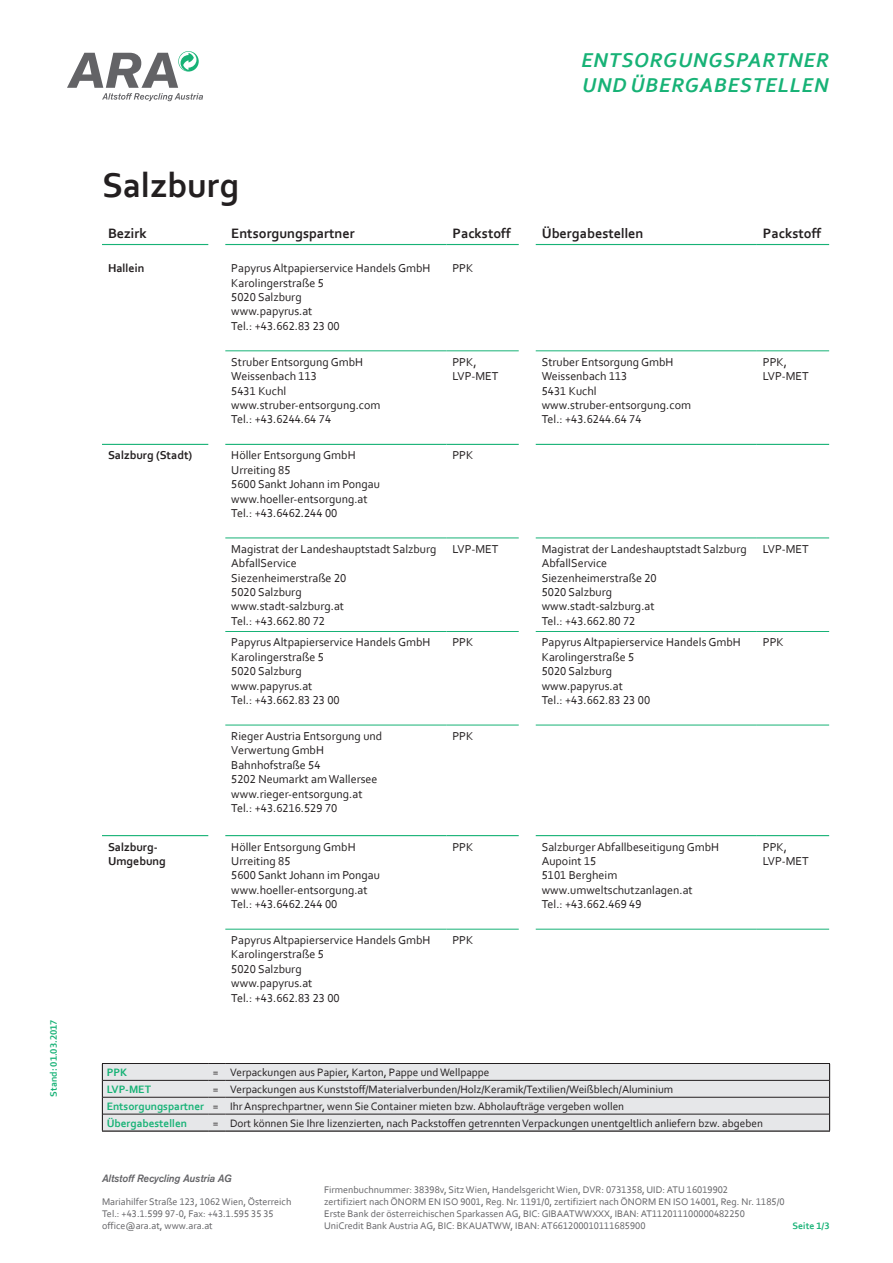
<style>
.page{position:relative;width:893px;height:1263px;background:#fff}
.page>*{position:absolute;margin:0;border:0;box-sizing:border-box;transform-origin:0 0}
.t1{font:700 36px "Corbel";color:#231f20}
.t2{font:italic 700 21px/25.2px "Corbel";letter-spacing:.04em;color:#17b276}
.t3{font:700 14.25px "Corbel";color:#231f20}
.t4{font:12px/14.4px "Corbel";color:#231f20}
.t5{font:700 12px/14.4px "Corbel";color:#231f20}
.t6{font:11.25px/16.8px "Corbel";color:#231f20}
.t7{font:700 11.25px "Corbel";color:#17b276}
.t8{font:italic 500 10.5px "Akzidenz Grotesk BE";color:#636366;scale:.96 1}
.t9{font:10.05px/12px "Corbel";color:#636366}
.t10{font:700 9.75px "Corbel";color:#17b276}
.s1{font-weight:700;color:#17b276}
</style>
<div class="page">
<hr style="left:225px;top:538px;width:221px;height:1px;background:#17b276">
<hr style="left:446px;top:538px;width:73px;height:1px;background:#17b276">
<hr style="left:536px;top:538px;width:221px;height:1px;background:#17b276">
<hr style="left:757px;top:538px;width:72px;height:1px;background:#17b276">
<hr style="left:225px;top:631px;width:221px;height:1px;background:#17b276">
<hr style="left:446px;top:631px;width:73px;height:1px;background:#17b276">
<hr style="left:536px;top:631px;width:221px;height:1px;background:#17b276">
<hr style="left:757px;top:631px;width:72px;height:1px;background:#17b276">
<hr style="left:225px;top:725px;width:221px;height:1px;background:#17b276">
<hr style="left:446px;top:725px;width:73px;height:1px;background:#17b276">
<hr style="left:536px;top:725px;width:221px;height:1px;background:#17b276">
<hr style="left:757px;top:725px;width:72px;height:1px;background:#17b276">
<hr style="left:225px;top:929px;width:221px;height:1px;background:#17b276">
<hr style="left:446px;top:929px;width:73px;height:1px;background:#17b276">
<hr style="left:536px;top:929px;width:221px;height:1px;background:#17b276">
<hr style="left:757px;top:929px;width:72px;height:1px;background:#17b276">
<hr style="left:102px;top:244px;width:106px;height:1px;background:#17b276">
<hr style="left:225px;top:244px;width:221px;height:1px;background:#17b276">
<hr style="left:446px;top:244px;width:73px;height:1px;background:#17b276">
<hr style="left:536px;top:244px;width:221px;height:1px;background:#17b276">
<hr style="left:757px;top:244px;width:72px;height:1px;background:#17b276">
<hr style="left:102px;top:444px;width:106px;height:1px;background:#17b276">
<hr style="left:225px;top:444px;width:221px;height:1px;background:#17b276">
<hr style="left:446px;top:444px;width:73px;height:1px;background:#17b276">
<hr style="left:536px;top:444px;width:221px;height:1px;background:#17b276">
<hr style="left:757px;top:444px;width:72px;height:1px;background:#17b276">
<hr style="left:225px;top:351px;width:221px;height:1px;background:#17b276">
<hr style="left:446px;top:351px;width:73px;height:1px;background:#17b276">
<hr style="left:536px;top:351px;width:221px;height:1px;background:#17b276">
<hr style="left:757px;top:351px;width:72px;height:1px;background:#17b276">
<hr style="left:102px;top:835px;width:106px;height:1px;background:#17b276">
<hr style="left:225px;top:835px;width:221px;height:1px;background:#17b276">
<hr style="left:446px;top:835px;width:73px;height:1px;background:#17b276">
<hr style="left:536px;top:835px;width:221px;height:1px;background:#17b276">
<hr style="left:757px;top:835px;width:72px;height:1px;background:#17b276">
<div style="left:103px;top:1064px;width:726px;height:66px;background:#e6e7e9"></div>
<hr style="left:102px;top:1063px;width:107px;height:1px;background:#231f20">
<svg style="left:209px;top:1063px;width:17px;height:1px"></svg>
<hr style="left:226px;top:1063px;width:604px;height:1px;background:#231f20">
<svg style="left:102px;top:1064px;width:1px;height:66px"></svg>
<svg style="left:829px;top:1064px;width:1px;height:66px"></svg>
<hr style="left:102px;top:1130px;width:107px;height:1px;background:#231f20">
<svg style="left:209px;top:1130px;width:17px;height:1px"></svg>
<hr style="left:226px;top:1130px;width:604px;height:1px;background:#231f20">
<hr style="left:103px;top:1080px;width:106px;height:1px;background:#231f20">
<svg style="left:209px;top:1080px;width:17px;height:1px"></svg>
<hr style="left:226px;top:1080px;width:603px;height:1px;background:#231f20">
<hr style="left:103px;top:1097px;width:106px;height:1px;background:#231f20">
<svg style="left:209px;top:1097px;width:17px;height:1px"></svg>
<hr style="left:226px;top:1097px;width:603px;height:1px;background:#231f20">
<hr style="left:103px;top:1114px;width:106px;height:1px;background:#231f20">
<svg style="left:209px;top:1114px;width:17px;height:1px"></svg>
<hr style="left:226px;top:1114px;width:603px;height:1px;background:#231f20">
<svg style="left:67px;top:51px;width:136px;height:50px"></svg>
<p class="t10" style="left:47px;top:1097px;width:78px;rotate:-90deg">Stand: 01.03.2017</p>
<h2 class="t2" style="left:581px;top:47px;width:249px">ENTSORGUNGSPARTNER<br>UND ÜBERGABESTELLEN</h2>
<h1 class="t1" style="left:102px;top:163px;width:139px">Salzburg</h1>
<p class="t3" style="left:108px;top:224px;width:40px">Bezirk</p>
<p class="t3" style="left:231px;top:224px;width:125px">Entsorgungspartner</p>
<p class="t3" style="left:452px;top:224px;width:60px">Packstoff</p>
<p class="t3" style="left:542px;top:224px;width:103px">Übergabestellen</p>
<p class="t3" style="left:763px;top:224px;width:60px">Packstoff</p>
<p class="t5" style="left:108px;top:261px;width:38px">Hallein</p>
<p class="t4" style="left:231px;top:261px;width:201px">Papyrus Altpapierservice Handels GmbH<br>Karolingerstraße 5<br>5020 Salzburg<br>www.papyrus.at<br>Tel.: +43.662.83 23 00</p>
<p class="t4" style="left:452px;top:261px;width:22px">PPK</p>
<p class="t4" style="left:231px;top:354px;width:151px">Struber Entsorgung GmbH<br>Weissenbach 113<br>5431 Kuchl www.struber-entsorgung.com<br>Tel.: +43.6244.64 74</p>
<p class="t4" style="left:452px;top:354px;width:48px">PPK,<br>LVP-MET</p>
<p class="t4" style="left:542px;top:354px;width:151px">Struber Entsorgung GmbH<br>Weissenbach 113<br>5431 Kuchl www.struber-entsorgung.com<br>Tel.: +43.6244.64 74</p>
<p class="t4" style="left:763px;top:354px;width:48px">PPK,<br>LVP-MET</p>
<p class="t5" style="left:108px;top:448px;width:86px">Salzburg (Stadt)</p>
<p class="t4" style="left:231px;top:448px;width:150px">Höller Entsorgung GmbH<br>Urreiting 85<br>5600 Sankt Johann im Pongau www.hoeller-entsorgung.at<br>Tel.: +43.6462.244 00</p>
<p class="t4" style="left:452px;top:448px;width:22px">PPK</p>
<p class="t4" style="left:231px;top:541px;width:207px">Magistrat der Landeshauptstadt Salzburg<br>AbfallService<br>Siezenheimerstraße 20<br>5020 Salzburg<br>www.stadt-salzburg.at<br>Tel.: +43.662.80 72</p>
<p class="t4" style="left:452px;top:541px;width:48px">LVP-MET</p>
<p class="t4" style="left:542px;top:541px;width:207px">Magistrat der Landeshauptstadt Salzburg<br>AbfallService<br>Siezenheimerstraße 20<br>5020 Salzburg<br>www.stadt-salzburg.at<br>Tel.: +43.662.80 72</p>
<p class="t4" style="left:763px;top:541px;width:48px">LVP-MET</p>
<p class="t4" style="left:231px;top:635px;width:201px">Papyrus Altpapierservice Handels GmbH<br>Karolingerstraße 5<br>5020 Salzburg<br>www.papyrus.at<br>Tel.: +43.662.83 23 00</p>
<p class="t4" style="left:452px;top:635px;width:22px">PPK</p>
<p class="t4" style="left:542px;top:635px;width:201px">Papyrus Altpapierservice Handels GmbH<br>Karolingerstraße 5<br>5020 Salzburg<br>www.papyrus.at<br>Tel.: +43.662.83 23 00</p>
<p class="t4" style="left:763px;top:635px;width:22px">PPK</p>
<p class="t4" style="left:231px;top:728px;width:153px">Rieger Austria Entsorgung und<br>Verwertung GmbH<br>Bahnhofstraße 54<br>5202 Neumarkt am Wallersee www.rieger-entsorgung.at<br>Tel.: +43.6216.529 70</p>
<p class="t4" style="left:452px;top:728px;width:22px">PPK</p>
<p class="t5" style="left:108px;top:839px;width:59px">Salzburg-<br>Umgebung</p>
<p class="t4" style="left:231px;top:839px;width:150px">Höller Entsorgung GmbH<br>Urreiting 85<br>5600 Sankt Johann im Pongau www.hoeller-entsorgung.at<br>Tel.: +43.6462.244 00</p>
<p class="t4" style="left:452px;top:839px;width:22px">PPK</p>
<p class="t4" style="left:542px;top:839px;width:179px">Salzburger Abfallbeseitigung GmbH<br>Aupoint 15<br>5101 Bergheim www.umweltschutzanlagen.at<br>Tel.: +43.662.469 49</p>
<p class="t4" style="left:763px;top:839px;width:48px">PPK,<br>LVP-MET</p>
<p class="t4" style="left:231px;top:932px;width:201px">Papyrus Altpapierservice Handels GmbH<br>Karolingerstraße 5<br>5020 Salzburg<br>www.papyrus.at<br>Tel.: +43.662.83 23 00</p>
<p class="t4" style="left:452px;top:932px;width:22px">PPK</p>
<p class="t7" style="left:107px;top:1065px;width:22px">PPK</p>
<p class="t6" style="left:213px;top:1064px;width:278px">= Verpackungen aus Papier, Karton, Pappe und Wellpappe</p>
<p class="t7" style="left:107px;top:1082px;width:46px">LVP-MET</p>
<p class="t6" style="left:107px;top:1080px;width:568px;text-indent:106px">= Verpackungen aus Kunststoff/Materialverbunden/Holz/Keramik/Textilien/Weißblech/Aluminium<br><span class="s1">Entsorgungspartner</span> = Ihr Ansprechpartner, wenn Sie Container mieten bzw. Abholaufträge vergeben wollen<br><span class="s1">Übergabestellen</span></p>
<p class="t6" style="left:359px;top:1080px;width:5px">f</p>
<p class="t7" style="left:131px;top:1116px;width:61px">n hmestelle</p>
<p class="t6" style="left:327px;top:1114px;width:460px">ARA lizenzierten, nach Packstoffen getr nten Verpackungen un ntgeltlich anliefern bzw. abgeben</p>
<p class="t6" style="left:213px;top:1114px;width:551px">= Dort können Sie Ihre lizenzierten, nach Packstoffen getrennten Verpackungen unentgeltlich anliefern bzw. abgeben</p>
<p class="t8" style="left:102px;top:1172px;width:137px">Altstoff Recycling Austria AG</p>
<p class="t9" style="left:102px;top:1195px;width:191px">Mariahilfer Straße 123, 1062 Wien, Österreich<br>Tel.: +43.1.599 97-0, Fax: +43.1.595 35 35 office@ara.at, www.ara.at</p>
<p class="t9" style="left:324px;top:1183px;width:462px">Firmenbuchnummer: 38398v, Sitz Wien, Handelsgericht Wien, DVR: 0731358, UID: ATU 16019902<br>zertifiziert nach ÖNORM EN ISO 9001, Reg. Nr. 1191/0, zertifiziert nach ÖNORM EN ISO 14001, Reg. Nr. 1185/0<br>Erste Bank der österreichischen Sparkassen AG, BIC: GIBAATWWXXX, IBAN: AT112011100000482250<br>UniCredit Bank Austria AG, BIC: BKAUATWW, IBAN: AT661200010111685900</p>
<p class="t10" style="left:793px;top:1219px;width:38px">Seite 1/3</p>
</div>
